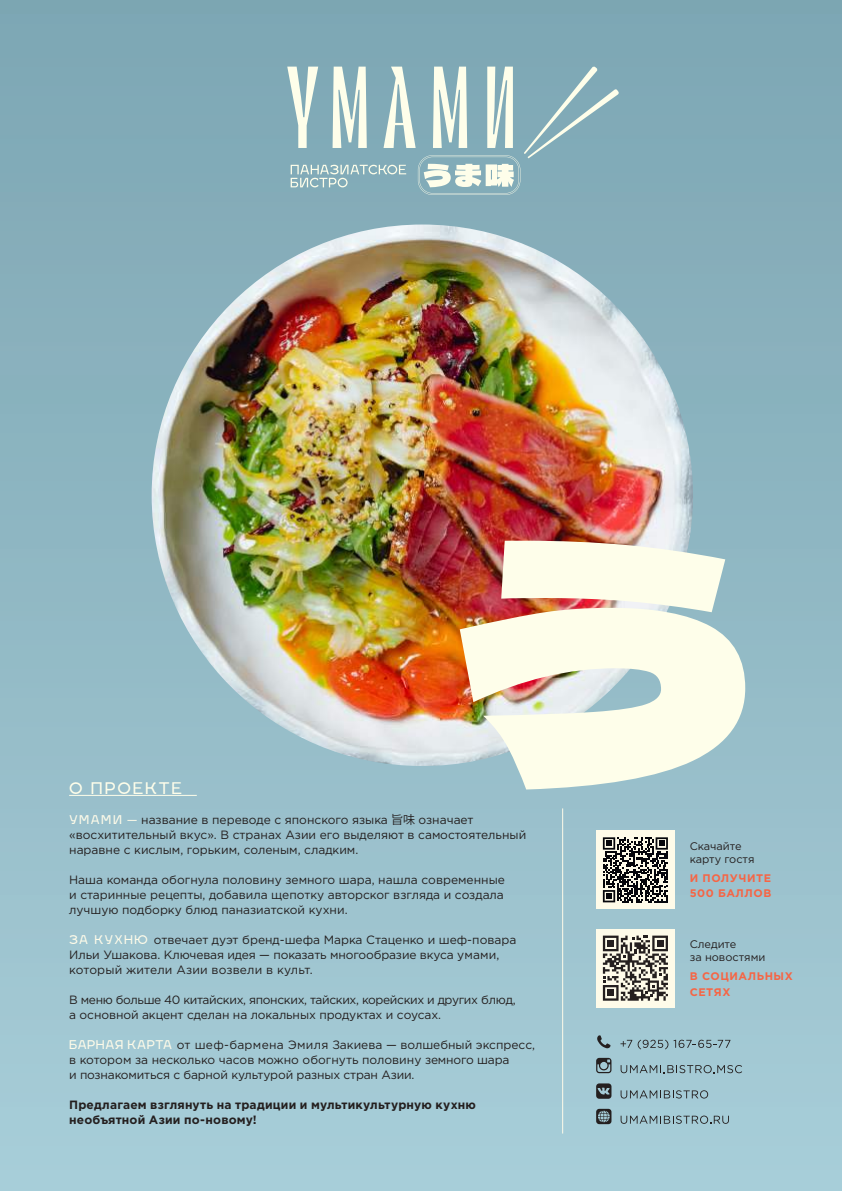
<style>
.page{position:relative;width:842px;height:1191px;background:#fff}
.page>*{position:absolute;margin:0;border:0;box-sizing:border-box;transform-origin:0 0}
.t1{font:16px "Igra Sans";letter-spacing:.095em;color:#fefeea}
.t2{font:12px/15px "Gotham Pro";color:#241f1f}
.t3{font:12px/15px "Gotham Pro";letter-spacing:-.03em;color:#241f1f}
.t4{font:700 12px/15px "Gotham Pro";letter-spacing:.015em;color:#241f1f}
.t5{font:11px/13px "Gotham Pro";color:#241f1f}
.t6{font:700 11px/15.7px "Gotham Pro";letter-spacing:.05em;color:#f66545}
.s1{font-family:"Igra Sans";color:#fefbe9}
.s2{color:#fefbe9}
.s3{font-family:"Koz Go Pr 6 N"}
</style>
<div class="page">
<div style="left:0;top:0;width:842px;height:1191px;background:linear-gradient(to bottom,#7ca5b2,#a7cdd8)"></div>
<svg style="left:287px;top:66px;width:332px;height:129px;background:#9dbdc2"></svg>
<hr style="left:69px;top:795px;width:128px;height:1px;background:#fefeea">
<svg style="left:620px;top:1039px;width:12px;height:8px"></svg>
<svg style="left:638px;top:1039px;width:92px;height:10px"></svg>
<svg style="left:621px;top:1065px;width:121px;height:8px"></svg>
<svg style="left:621px;top:1090px;width:87px;height:8px"></svg>
<svg style="left:621px;top:1115px;width:108px;height:8px"></svg>
<div style="left:596px;top:929px;width:79px;height:78px;background:#fefbe9"></div>
<svg style="left:596px;top:1083px;width:15px;height:15px"></svg>
<svg style="left:596px;top:1057px;width:15px;height:16px"></svg>
<svg style="left:596px;top:1108px;width:15px;height:16px"></svg>
<svg style="left:597px;top:1035px;width:13px;height:13px"></svg>
<div style="left:596px;top:830px;width:79px;height:79px;background:#fefbe9"></div>
<svg style="left:603px;top:837px;width:65px;height:65px"></svg>
<hr style="left:562px;top:808px;width:1px;height:325px;background:#fefbe9">
<img style="left:152px;top:224px;width:541px;height:542px;border-radius:271px">
<svg style="left:460px;top:608px;width:285px;height:181px;background:#e4e7da"></svg>
<img style="left:501px;top:541px;width:224px;height:71px">
<svg style="left:603px;top:935px;width:65px;height:65px"></svg>
<h1 class="t1" style="left:69px;top:777px;width:115px">О ПРОЕКТЕ</h1>
<p class="t2" style="left:69px;top:812px;width:459px"><span class="s1">УМАМИ</span> <span class="s2">—</span> название в переводе с японского языка <span class="s3">旨味</span> означает «восхитительный вкус». В странах Азии его выделяют в самостоятельный наравне с кислым, горьким, соленым, сладким.</p>
<p class="t2" style="left:69px;top:872px;width:437px;text-align:justify">Наша команда обогнула половину земного шара, нашла современные и старинные рецепты, добавила щепотку авторског взгляда и создала лучшую подборку блюд паназиатской кухни.</p>
<p class="t2" style="left:69px;top:932px;width:449px"><span class="s1">ЗА КУХНЮ</span> отвечает дуэт бренд-шефа Марка Стаценко и шеф-повара<br>Ильи Ушакова. Ключевая идея — показать многообразие вкуса умами, который жители Азии возвели в культ.</p>
<p class="t3" style="left:69px;top:992px;width:448px">В меню больше 40 китайских, японских, тайских, корейских и других блюд, а основной акцент сделан на локальных продуктах и соусах.</p>
<p class="t2" style="left:69px;top:1037px;width:468px"><span class="s1">БАРНAЯ КАРТА</span> от шеф-бармена Эмиля Закиева — волшебный экспресс, в котором за несколько часов можно обогнуть половину земного шара<br>и познакомиться с барной культурой разных стран Азии.</p>
<p class="t4" style="left:69px;top:1096px;width:408px">Предлагаем взглянуть на традиции и мультикультурную кухню необъятной Азии по-новому!</p>
<p class="t5" style="left:690px;top:839px;width:66px">Скачайте карту гостя</p>
<p class="t6" style="left:690px;top:869px;width:83px">И ПОЛУЧИТЕ<br>500 БАЛЛОВ</p>
<p class="t5" style="left:690px;top:937px;width:77px">Следите<br>за новостями</p>
<p class="t6" style="left:690px;top:968px;width:105px">В СОЦИАЛЬНЫХ<br>СЕТЯХ</p>
</div>
